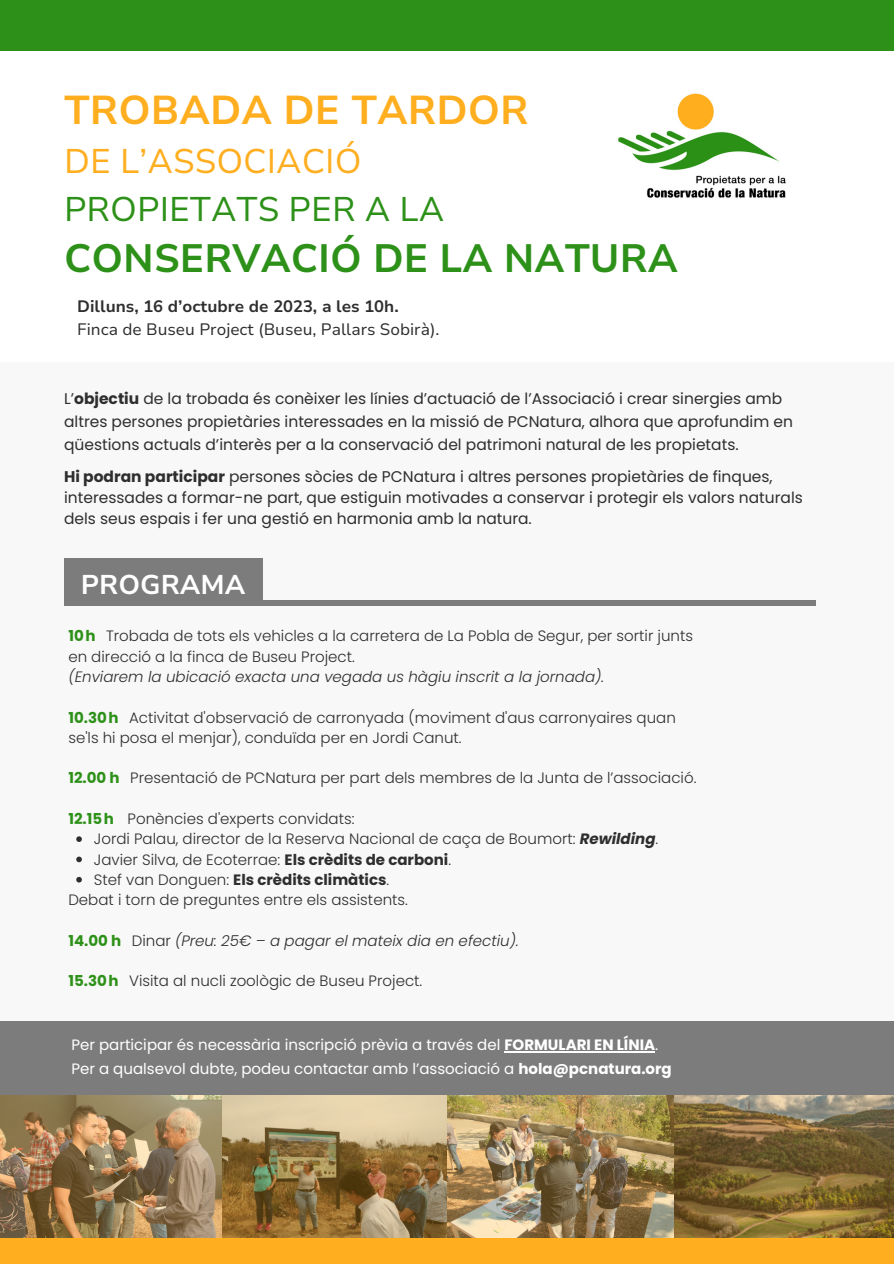
<style>
.page{position:relative;width:894px;height:1264px;background:#fff}
.page>*{position:absolute;margin:0;border:0;box-sizing:border-box;transform-origin:0 0}
.t1{font:700 40.2px "Nunito Sans 10 pt";color:#ffae20}
.t2{font:700 39.45px "Nunito Sans 10 pt";color:#2d9119}
.t3{font:34.2px "Nunito Sans 10 pt";color:#2d9119}
.t4{font:34.2px "Nunito Sans 10 pt";color:#ffae20}
.t5{font:700 27px "Nunito Sans 10 pt";color:#fff}
.t6{font:16.5px "Nunito Sans 10 pt";color:#2e2e2e}
.t7{font:700 16.5px "Nunito Sans 10 pt";color:#2e2e2e}
.t8{font:15.45px/22.8px "Poppins";color:#2e2e2e}
.t9{font:300 15px/20.2px "Poppins";color:#2e2e2e}
.t10{font:15px "Poppins";color:#fff}
.t11{font:italic 300 15px "Poppins";color:#2e2e2e}
.t12{font:700 15px "Poppins";color:#2e2e2e}
.s1{font-weight:700}
.s2{font-weight:700;color:#2d9119}
.s3{font-weight:700;font-style:italic}
.s4{font-weight:300}
.s5{font-weight:700;font-style:normal;color:#2d9119}
.s6{font-style:normal}
</style>
<div class="page">
<img style="left:618px;top:93px;width:168px;height:105px">
<div style="left:0;top:0;width:893px;height:50px;background:#2d9119"></div>
<div style="left:0;top:362px;width:893px;height:731px;background:#f9f8f8"></div>
<div style="left:0;top:1021px;width:893px;height:73px;background:#7b7c7b"></div>
<div style="left:0;top:1237px;width:893px;height:26px;background:#ffae20"></div>
<div style="left:64px;top:558px;width:198px;height:46px;background:#7b7c7b"></div>
<div style="left:64px;top:600px;width:751px;height:5px;background:#7b7c7b"></div>
<svg style="left:76px;top:836px;width:6px;height:6px"></svg>
<svg style="left:76px;top:856px;width:6px;height:6px"></svg>
<svg style="left:76px;top:876px;width:6px;height:6px"></svg>
<hr style="left:504px;top:1051px;width:151px;height:1px;background:#fff">
<img style="left:0;top:1094px;width:893px;height:143px">
<p class="t1" style="left:64px;top:83px;width:466px">TROBADA DE TARDOR</p>
<p class="t4" style="left:64px;top:139px;width:299px">DE L’ASSOCIACIÓ</p>
<p class="t3" style="left:64px;top:186px;width:381px">PROPIETATS PER A LA</p>
<p class="t2" style="left:64px;top:232px;width:615px">CONSERVACIÓ DE LA NATURA</p>
<p class="t7" style="left:77px;top:295px;width:323px">Dilluns, 16 d’octubre de 2023, a les 10h.</p>
<p class="t6" style="left:77px;top:318px;width:363px">Finca de Buseu Project (Buseu, Pallars Sobirà).</p>
<p class="t8" style="left:64px;top:387px;width:730px">L’<span class="s1">objectiu</span> de la trobada és conèixer les línies d’actuació de l’Associació i crear sinergies amb altres persones propietàries interessades en la missió de PCNatura, alhora que aprofundim en qüestions actuals d’interès per a la conservació del patrimoni natural de les propietats.</p>
<p class="t8" style="left:64px;top:466px;width:740px;line-height:21.1px"><span class="s1">Hi podran participar</span> persones sòcies de PCNatura i altres persones propietàries de finques, interessades a formar-ne part, que estiguin motivades a conservar i protegir els valors naturals dels seus espais i fer una gestió en harmonia amb la natura.</p>
<p class="t5" style="left:81px;top:566px;width:166px">PROGRAMA</p>
<p class="t9" style="left:68px;top:626px;width:626px"><span class="s2">10h</span> Trobada de tots els vehicles a la carretera de La Pobla de Segur, per sortir junts en direcció a la finca de Buseu Project.</p>
<p class="t11" style="left:68px;top:666px;width:537px">(Enviarem la ubicació exacta una vegada us hàgiu inscrit a la jornada).</p>
<p class="t9" style="left:68px;top:707px;width:609px"><span class="s2">10.30h</span> Activitat d'observació de carronyada (moviment d'aus carronyaires quan se'ls hi posa el menjar), conduïda per en Jordi Canut.</p>
<p class="t9" style="left:68px;top:768px;width:629px"><span class="s2">12.00 h</span> Presentació de PCNatura per part dels membres de la Junta de l’associació.</p>
<p class="t9" style="left:68px;top:808px;width:287px"><span class="s2">12.15h</span> Ponències d'experts convidats:</p>
<p class="t9" style="left:94px;top:828px;width:565px">Jordi Palau, director de la Reserva Nacional de caça de Boumort: <span class="s3">Rewilding</span>.</p>
<p class="t9" style="left:94px;top:849px;width:358px">Javier Silva, de Ecoterrae: <span class="s1">Els crèdits de carboni</span>.</p>
<p class="t12" style="left:94px;top:869px;width:297px"><span class="s4">Stef van Donguen:</span> Els crèdits climàtics<span class="s4">.</span></p>
<p class="t9" style="left:68px;top:889px;width:341px">Debat i torn de preguntes entre els assistents.</p>
<p class="t11" style="left:68px;top:929px;width:452px"><span class="s5">14.00 h</span> <span class="s6">Dinar</span> (Preu: 25€ – a pagar el mateix dia en efectiu).</p>
<p class="t9" style="left:68px;top:970px;width:355px"><span class="s2">15.30h</span> Visita al nucli zoològic de Buseu Project.</p>
<p class="t10" style="left:71px;top:1034px;width:588px">Per participar és necessària inscripció prèvia a través del <span class="s1">FORMULARI EN LÍNIA</span>.</p>
<p class="t10" style="left:71px;top:1058px;width:601px">Per a qualsevol dubte, podeu contactar amb l’associació a <span class="s1">hola@pcnatura.org</span></p>
</div>
